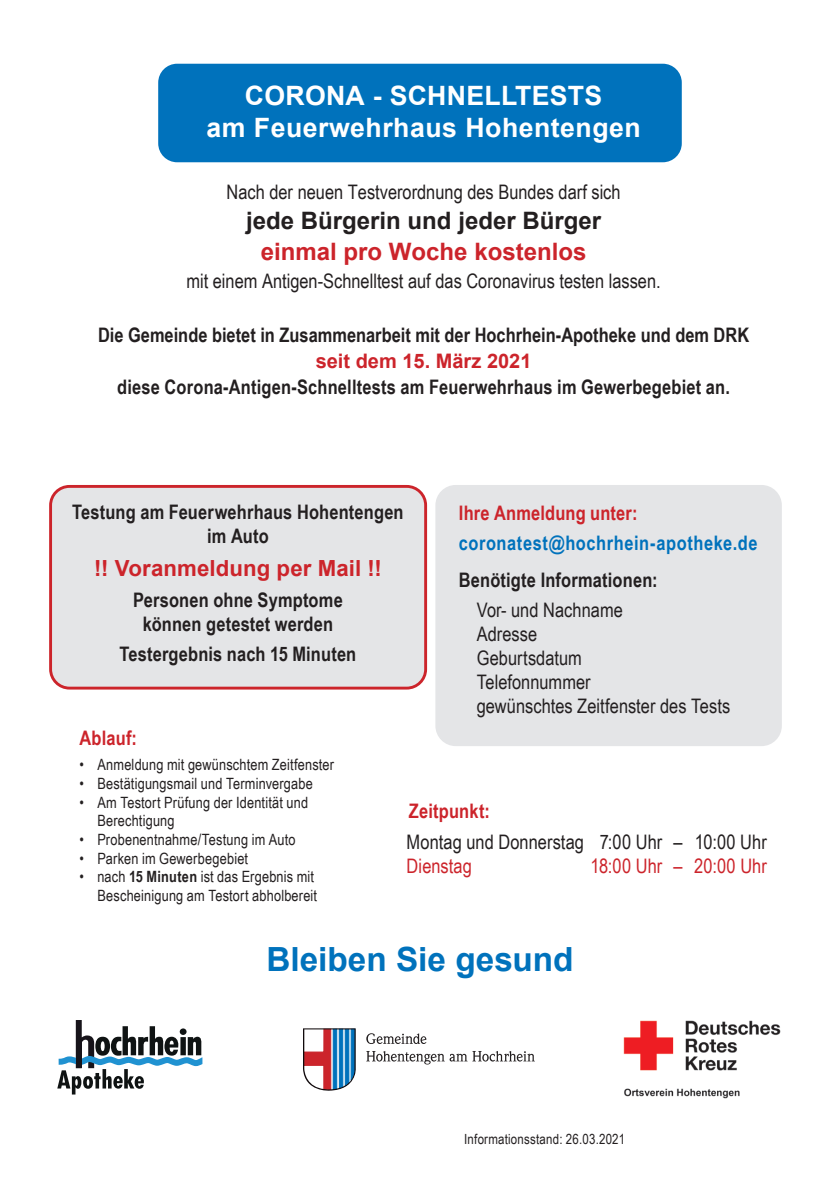
<style>
.page{position:relative;width:840px;height:1191px;background:#fff}
.page>*{position:absolute;margin:0;border:0;box-sizing:border-box;transform-origin:0 0}
.t1{font:700 33.4px "Arial";letter-spacing:-.005em;color:#0072bc}
.t2{font:700 26.6px/32px "Arial";letter-spacing:.02em;color:#fff;text-align:center}
.t3{font:700 24px "Arial";color:#231f20}
.t4{font:700 24px "Arial";color:#cc242b}
.t5{font:700 22.2px "Arial";letter-spacing:.005em;color:#cc242b}
.t6{font:700 20px/24px "Arial Narrow";letter-spacing:.01em;color:#231f20;text-align:center}
.t7{font:20px/24px "Arial Narrow";color:#231f20}
.t8{font:700 20px "Arial Narrow";letter-spacing:.01em;color:#cc242b}
.t9{font:700 20px "Arial Narrow";letter-spacing:.03em;color:#0072bc}
.t10{font:20px "Arial Narrow";letter-spacing:.005em;color:#cc242b}
.t11{font:700 20px "Arial";color:#cc242b}
.t12{font:15.6px/18.6px "Arial Narrow";letter-spacing:.01em;color:#231f20}
.t13{font:14px "Arial Narrow";letter-spacing:.015em;color:#231f20}
.s1{font-weight:700}
</style>
<div class="page">
<div style="left:158px;top:64px;width:523px;height:98px;background:#0072bc;border-radius:19px"></div>
<div style="left:51px;top:486px;width:374px;height:202px;background:#e4e5e7;border-radius:19px"></div>
<div style="left:49px;top:485px;width:378px;height:204px;border:3px solid #cc242b;border-radius:19px"></div>
<div style="left:436px;top:486px;width:344px;height:258px;background:#e4e5e7;border-radius:19px"></div>
<div style="left:435px;top:485px;width:346px;height:261px;border:3px solid #e4e5e7;border-radius:19px"></div>
<svg style="left:303px;top:1028px;width:53px;height:63px"></svg>
<svg style="left:366px;top:1033px;width:60px;height:11px"></svg>
<svg style="left:366px;top:1051px;width:168px;height:13px"></svg>
<svg style="left:57px;top:1020px;width:145px;height:74px"></svg>
<div style="left:76px;top:1039px;width:6px;height:29px;background:#17141a"></div>
<img style="left:623px;top:1020px;width:158px;height:79px">
<h2 class="t2" style="left:206px;top:80px;width:435px">CORONA - SCHNELLTESTS<br>am Feuerwehrhaus Hohentengen</h2>
<p class="t7" style="left:226px;top:179px;width:395px">Nach der neuen Testverordnung des Bundes darf sich</p>
<p class="t3" style="left:246px;top:205px;width:356px">jede Bürgerin und jeder Bürger</p>
<p class="t4" style="left:260px;top:236px;width:327px">einmal pro Woche kostenlos</p>
<p class="t7" style="left:186px;top:268px;width:475px">mit einem Antigen-Schnelltest auf das Coronavirus testen lassen.</p>
<p class="t6" style="left:98px;top:322px;width:652px">Die Gemeinde bietet in Zusammenarbeit mit der Hochrhein-Apotheke und dem DRK</p>
<p class="t11" style="left:315px;top:347px;width:217px">seit dem 15. März 2021</p>
<p class="t6" style="left:117px;top:374px;width:613px">diese Corona-Antigen-Schnelltests am Feuerwehrhaus im Gewerbegebiet an.</p>
<p class="t6" style="left:72px;top:499px;width:332px">Testung am Feuerwehrhaus Hohentengen im Auto</p>
<p class="t5" style="left:94px;top:554px;width:289px">!! Voranmeldung per Mail !!</p>
<p class="t6" style="left:133px;top:586px;width:211px">Personen ohne Symptome können getestet werden</p>
<p class="t6" style="left:119px;top:641px;width:238px">Testergebnis nach 15 Minuten</p>
<p class="t8" style="left:458px;top:498px;width:180px">Ihre Anmeldung unter:</p>
<p class="t9" style="left:458px;top:528px;width:300px">coronatest@hochrhein-apotheke.de</p>
<p class="t6" style="left:458px;top:567px;width:200px">Benötigte Informationen:</p>
<p class="t7" style="left:476px;top:597px;width:255px">Vor- und Nachname<br>Adresse<br>Geburtsdatum<br>Telefonnummer<br>gewünschtes Zeitfenster des Tests</p>
<p class="t8" style="left:79px;top:723px;width:59px">Ablauf:</p>
<p class="t12" style="left:79px;top:755px;width:256px">• Anmeldung mit gewünschtem Zeitfenster</p>
<p class="t12" style="left:79px;top:773px;width:235px">• Bestätigungsmail und Terminvergabe</p>
<p class="t12" style="left:97px;top:792px;width:212px;text-indent:-18px">• Am Testort Prüfung der Identität und<br>Berechtigung</p>
<p class="t12" style="left:79px;top:829px;width:217px">• Probenentnahme/Testung im Auto</p>
<p class="t12" style="left:79px;top:848px;width:170px">• Parken im Gewerbegebiet</p>
<p class="t12" style="left:79px;top:867px;width:239px;text-align:right">• nach <span class="s1">15 Minuten</span> ist das Ergebnis mit<br>Bescheinigung am Testort abholbereit</p>
<p class="t8" style="left:408px;top:796px;width:83px">Zeitpunkt:</p>
<p class="t7" style="left:406px;top:829px;width:361px">Montag und Donnerstag 7:00 Uhr – 10:00 Uhr</p>
<p class="t10" style="left:406px;top:851px;width:67px">Dienstag</p>
<p class="t10" style="left:590px;top:851px;width:178px">18:00 Uhr – 20:00 Uhr</p>
<h1 class="t1" style="left:266px;top:937px;width:308px">Bleiben Sie gesund</h1>
<p class="t13" style="left:464px;top:1129px;width:162px">Informationsstand: 26.03.2021</p>
</div>
